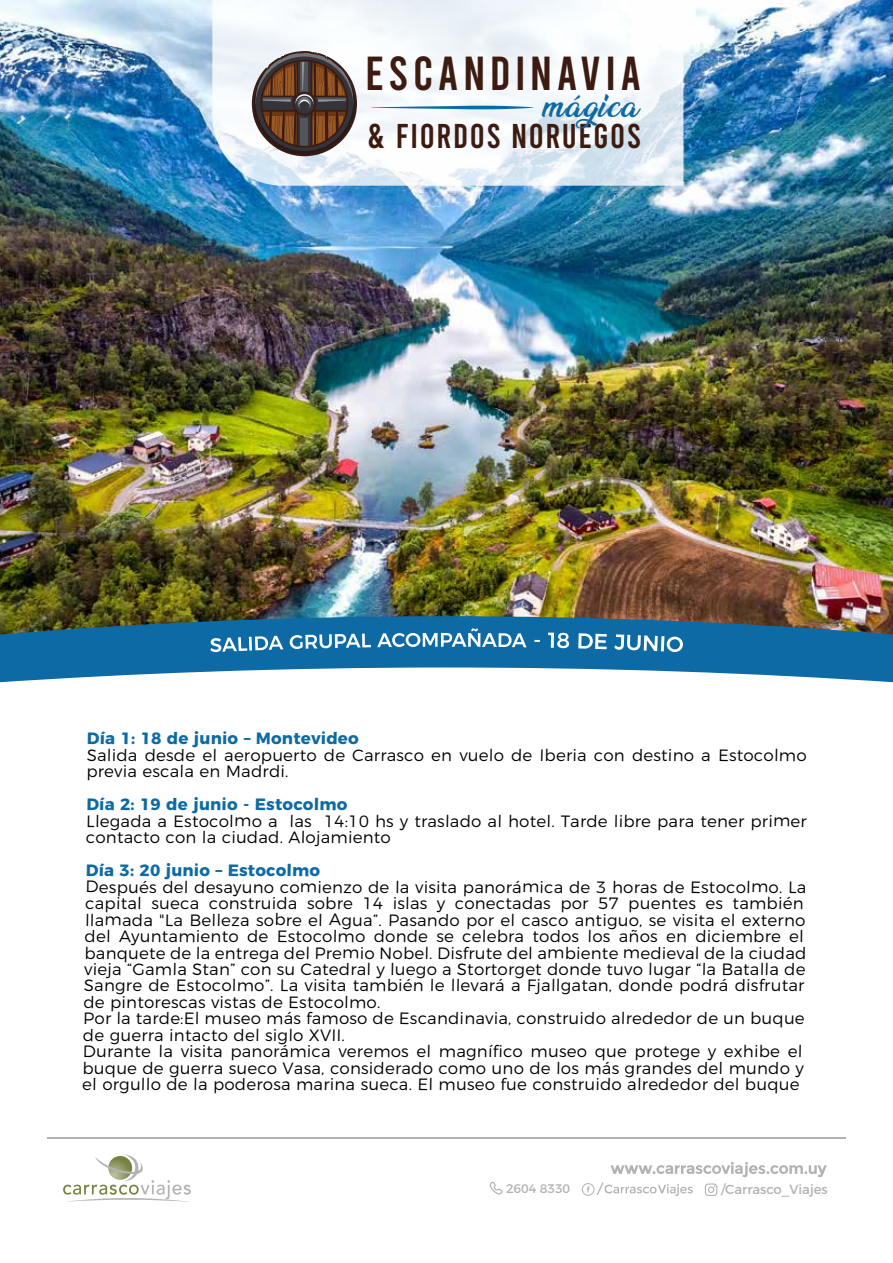
<style>
.page{position:relative;width:893px;height:1263px;background:#fff}
.page>*{position:absolute;margin:0;border:0;box-sizing:border-box;transform-origin:0 0}
.t1{font:47.7px "Bebas";letter-spacing:.1em;color:#3d1b11}
.t2{font:34.35px "Bebas";letter-spacing:.045em;color:#3d1b11}
.t3{font:900 29.4px "Ananda";letter-spacing:.045em;color:#0d6aa5}
.t4{font:300 16.5px/16.5px "Montserrat";color:#010103}
.t5{font:700 16.5px "Montserrat";color:#0d6aa5}
.t6{font:13.2px "Montserrat";color:#b2b2b2}
.t7{font:12.45px "Montserrat";letter-spacing:-.01em;color:#b2b2b2}
</style>
<div class="page">
<img style="left:0;top:0;width:893px;height:616px">
<svg style="left:0;top:616px;width:893px;height:67px;fill:#0d6aa5"></svg>
<svg style="left:210px;top:637px;width:37px;height:15px"></svg>
<hr style="left:249px;top:637px;width:3px;height:14px;background:#fff">
<svg style="left:255px;top:636px;width:28px;height:14px"></svg>
<svg style="left:290px;top:634px;width:81px;height:15px"></svg>
<svg style="left:377px;top:628px;width:149px;height:19px"></svg>
<svg style="left:534px;top:640px;width:6px;height:2px"></svg>
<svg style="left:548px;top:633px;width:21px;height:15px"></svg>
<svg style="left:578px;top:633px;width:29px;height:16px"></svg>
<svg style="left:614px;top:634px;width:69px;height:18px"></svg>
<svg style="left:212px;top:0;width:471px;height:186px;fill:#f4f8fb"></svg>
<svg style="left:371px;top:105px;width:162px;height:5px"></svg>
<svg style="left:249px;top:51px;width:111px;height:105px"></svg>
<svg style="left:63px;top:1154px;width:128px;height:48px"></svg>
<hr style="left:47px;top:1137px;width:799px;height:1px;background:#b2b2b2">
<svg style="left:489px;top:1182px;width:13px;height:12px"></svg>
<svg style="left:582px;top:1162px;width:245px;height:34px"></svg>
<h1 class="t1" style="left:365px;top:50px;width:277px">ESCANDINAVIA</h1>
<h2 class="t2" style="left:368px;top:119px;width:275px">&amp; FIORDOS NORUEGOS</h2>
<h3 class="t3" style="left:542px;top:90px;width:97px">mágica</h3>
<p class="t5" style="left:87px;top:722px;width:273px;rotate:1deg">Día 1: 18 de junio – Montevideo</p>
<p class="t4" style="left:87px;top:737px;width:721px;line-height:21px;rotate:1deg">Salida desde el aeropuerto de Carrasco en vuelo de Iberia con destino a Estocolmo previa escala en Madrdi.</p>
<p class="t5" style="left:87px;top:788px;width:262px;rotate:1deg">Día 2: 19 de junio - Estocolmo</p>
<p class="t4" style="left:87px;top:803px;width:722px;line-height:20.2px;rotate:1deg">Llegada a Estocolmo a las 14:10 hs y traslado al hotel. Tarde libre para tener primer contacto con la ciudad. Alojamiento</p>
<p class="t5" style="left:86px;top:855px;width:236px;rotate:1deg">Día 3: 20 junio – Estocolmo</p>
<p class="t4" style="left:86px;top:871px;width:723px;rotate:1deg">Después del desayuno comienzo de la visita panorámica de 3 horas de Estocolmo. La capital sueca construida sobre 14 islas y conectadas por 57 puentes es también llamada "La Belleza sobre el Agua”. Pasando por el casco antiguo, se visita el externo del Ayuntamiento de Estocolmo donde se celebra todos los años en diciembre el banquete de la entrega del Premio Nobel. Disfrute del ambiente medieval de la ciudad vieja “Gamla Stan” con su Catedral y luego a Stortorget donde tuvo lugar “la Batalla de Sangre de Estocolmo”. La visita también le llevará a Fjallgatan, donde podrá disfrutar</p>
<p class="t4" style="left:84px;top:992px;width:723px;line-height:12.5px;rotate:1deg">de pintorescas vistas de Estocolmo.<br>Por la tarde:El museo más famoso de Escandinavia, construido alrededor de un buque</p>
<p class="t4" style="left:83px;top:1025px;width:721px;line-height:12.8px;rotate:1deg">de guerra intacto del siglo XVII.<br>Durante la visita panorámica veremos el magnífico museo que protege y exhibe el</p>
<p class="t4" style="left:83px;top:1053px;width:723px;rotate:1deg">buque de guerra sueco Vasa, considerado como uno de los más grandes del mundo y el orgullo de la poderosa marina sueca. El museo fue construido alrededor del buque</p>
<p class="t7" style="left:506px;top:1179px;width:66px">2604 8330</p>
<p class="t6" style="left:721px;top:1178px;width:108px">/Carrasco_Viajes</p>
</div>
